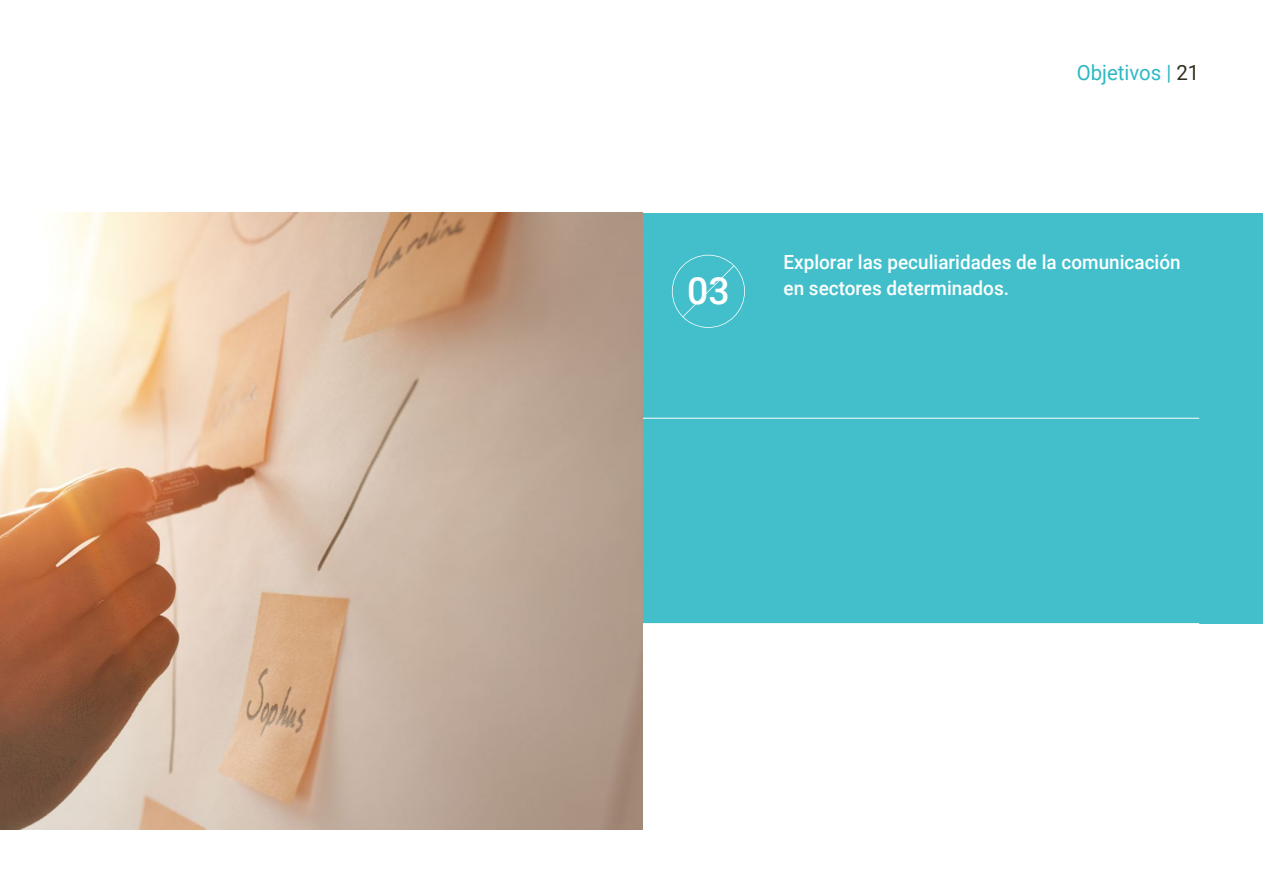
<style>
.page{position:relative;width:1263px;height:893px;background:#fff}
.page>*{position:absolute;margin:0;border:0;box-sizing:border-box;transform-origin:0 0}
.t1{font:500 37.5px "Roboto";color:#fff}
.t2{font:21px "Roboto";color:#2db8c5}
.t3{font:500 19.5px "Roboto";color:#fff}
.s1{color:#312e20}
</style>
<div class="page">
<div style="left:621px;top:213px;width:642px;height:410px;background:#42bfca"></div>
<hr style="left:0;top:418px;width:1199px;height:1px;background:#fff">
<img style="left:0;top:213px;width:642px;height:616px">
<svg style="left:672px;top:255px;width:73px;height:73px"></svg>
<p class="t2" style="left:1077px;top:57px;width:124px">Objetivos | <span class="s1">21</span></p>
<p class="t3" style="left:783px;top:249px;width:399px">Explorar las peculiaridades de la comunicación</p>
<h1 class="t1" style="left:687px;top:264px;width:44px">03</h1>
<p class="t3" style="left:783px;top:274px;width:227px">en sectores determinados.</p>
</div>
